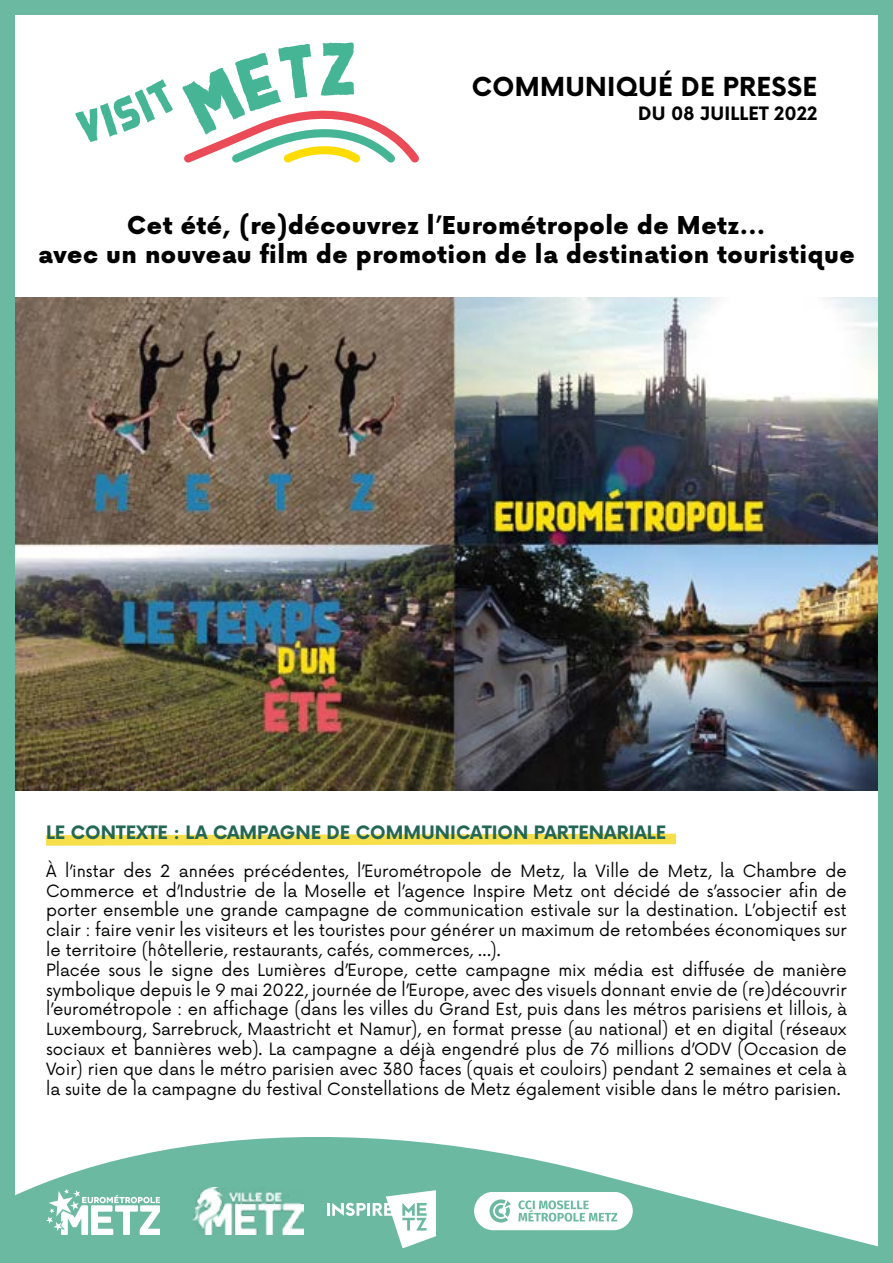
<style>
.page{position:relative;width:893px;height:1263px;background:#fff}
.page>*{position:absolute;margin:0;border:0;box-sizing:border-box;transform-origin:0 0}
.t1{font:700 25.5px "Now Alt";letter-spacing:.01em;color:#000}
.t2{font:900 24px/28.8px "Now Alt";letter-spacing:.02em;color:#000;text-align:center}
.t3{font:700 18px "Now Alt";color:#256755}
.t4{font:700 18px "Now Alt";letter-spacing:.01em;color:#000}
.t5{font:16.5px/19.8px "Now Alt";color:#000}
</style>
<div class="page">
<img style="left:0;top:0;width:893px;height:1263px">
<h1 class="t1" style="left:472px;top:68px;width:347px">COMMUNIQUÉ DE PRESSE</h1>
<p class="t4" style="left:638px;top:100px;width:181px">DU 08 JUILLET 2022</p>
<h2 class="t2" style="left:38px;top:211px;width:818px">Cet été, (re)découvrez l’Eurométropole de Metz…<br>avec un nouveau film de promotion de la destination touristique</h2>
<p class="t3" style="left:46px;top:819px;width:622px">LE CONTEXTE : LA CAMPAGNE DE COMMUNICATION PARTENARIALE</p>
<p class="t5" style="left:46px;top:860px;width:802px">À l’instar des 2 années précédentes, l’Eurométropole de Metz, la Ville de Metz, la Chambre de Commerce et d’Industrie de la Moselle et l’agence Inspire Metz ont décidé de s’associer afin de porter ensemble une grande campagne de communication estivale sur la destination. L’objectif est clair : faire venir les visiteurs et les touristes pour générer un maximum de retombées économiques sur le territoire (hôtellerie, restaurants, cafés, commerces, …).<br>Placée sous le signe des Lumières d’Europe, cette campagne mix média est diffusée de manière symbolique depuis le 9 mai 2022, journée de l’Europe, avec des visuels donnant envie de (re)découvrir l’eurométropole : en affichage (dans les villes du Grand Est, puis dans les métros parisiens et lillois, à Luxembourg, Sarrebruck, Maastricht et Namur), en format presse (au national) et en digital (réseaux sociaux et bannières web). La campagne a déjà engendré plus de 76 millions d’ODV (Occasion de Voir) rien que dans le métro parisien avec 380 faces (quais et couloirs) pendant 2 semaines et cela à la suite de la campagne du festival Constellations de Metz également visible dans le métro parisien.</p>
</div>
